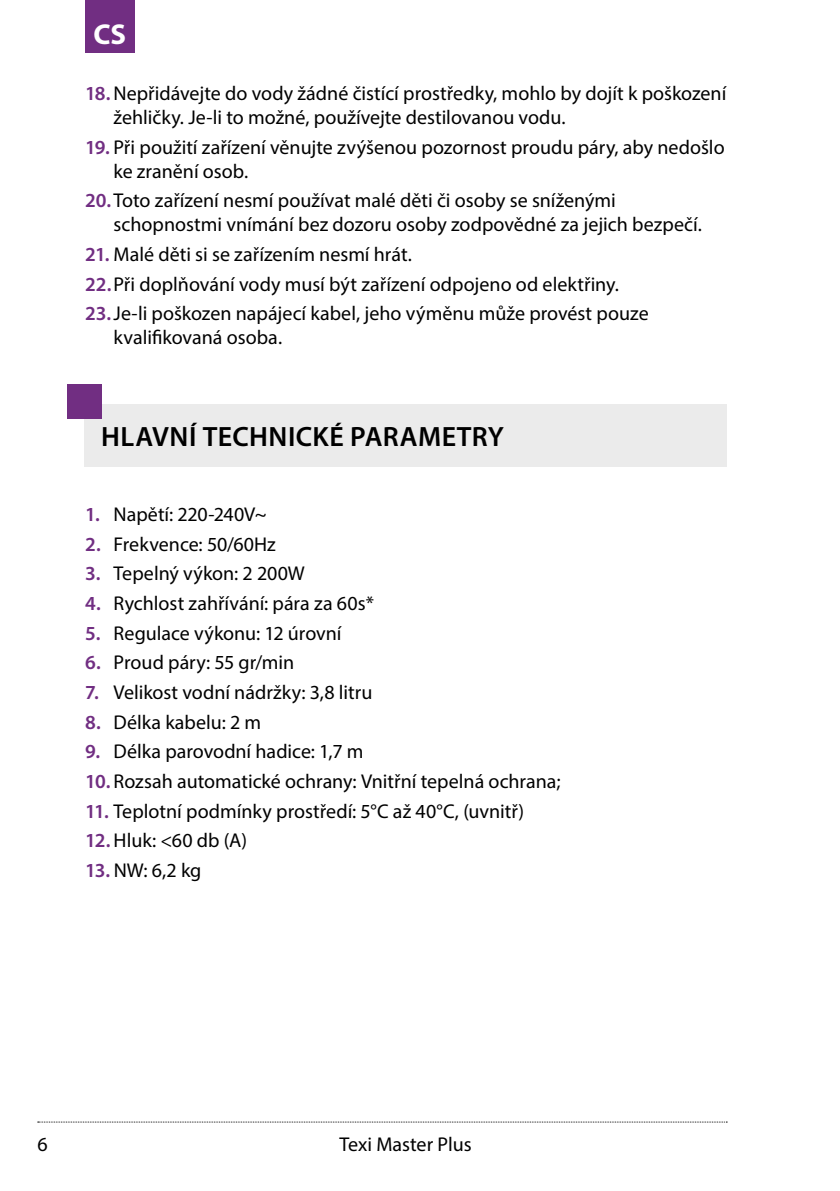
<style>
.page{position:relative;width:840px;height:1191px;background:#fff}
.page>*{position:absolute;margin:0;border:0;box-sizing:border-box;transform-origin:0 0}
.t1{font:700 28.8px "Myriad Pro";color:#fff}
.t2{font:600 28px "Myriad Pro";letter-spacing:.015em;color:#000}
.t3{font:20px/24px "Myriad Pro";color:#000}
.s1{font-weight:600;color:#712e82}
</style>
<div class="page">
<div style="left:84px;top:404px;width:642px;height:62px;background:#ebebeb"></div>
<div style="left:67px;top:384px;width:34px;height:34px;background:#712e82"></div>
<svg style="left:38px;top:1121px;width:687px;height:1px"></svg>
<div style="left:85px;top:0;width:49px;height:53px;background:#712e82"></div>
<h1 class="t1" style="left:93px;top:15px;width:34px">CS</h1>
<p class="t3" style="left:113px;top:81px;width:614px;text-indent:-28px"><span class="s1">18.</span>Nepřidávejte do vody žádné čistící prostředky, mohlo by dojít k poškození žehličky. Je-li to možné, používejte destilovanou vodu.</p>
<p class="t3" style="left:113px;top:135px;width:612px;text-indent:-28px"><span class="s1">19.</span> Při použití zařízení věnujte zvýšenou pozornost proudu páry, aby nedošlo ke zranění osob.</p>
<p class="t3" style="left:113px;top:188px;width:589px;text-indent:-28px"><span class="s1">20.</span>Toto zařízení nesmí používat malé děti či osoby se sníženými schopnostmi vnímání bez dozoru osoby zodpovědné za jejich bezpečí.</p>
<p class="t3" style="left:85px;top:239px;width:564px;line-height:29.6px"><span class="s1">21.</span> Malé děti si se zařízením nesmí hrát.<br><span class="s1">22.</span>Při doplňování vody musí být zařízení odpojeno od elektřiny.<br><span class="s1">23.</span>Je-li poškozen napájecí kabel, jeho výměnu může provést pouze</p>
<p class="t3" style="left:113px;top:325px;width:170px">kvalifikovaná osoba.</p>
<h2 class="t2" style="left:101px;top:418px;width:404px">HLAVNÍ TECHNICKÉ PARAMETRY</h2>
<p class="t3" style="left:85px;top:502px;width:183px"><span class="s1">1.</span> Napětí: 220-240V~</p>
<p class="t3" style="left:85px;top:532px;width:192px"><span class="s1">2.</span> Frekvence: 50/60Hz</p>
<p class="t3" style="left:85px;top:561px;width:221px"><span class="s1">3.</span> Tepelný výkon: 2 200W</p>
<p class="t3" style="left:85px;top:591px;width:290px"><span class="s1">4.</span> Rychlost zahřívání: pára za 60s*</p>
<p class="t3" style="left:85px;top:621px;width:258px"><span class="s1">5.</span> Regulace výkonu: 12 úrovní</p>
<p class="t3" style="left:85px;top:650px;width:210px"><span class="s1">6.</span> Proud páry: 55 gr/min</p>
<p class="t3" style="left:85px;top:680px;width:288px"><span class="s1">7.</span> Velikost vodní nádržky: 3,8 litru</p>
<p class="t3" style="left:85px;top:710px;width:177px"><span class="s1">8.</span> Délka kabelu: 2 m</p>
<p class="t3" style="left:85px;top:739px;width:280px"><span class="s1">9.</span> Délka parovodní hadice: 1,7 m</p>
<p class="t3" style="left:85px;top:769px;width:476px"><span class="s1">10.</span> Rozsah automatické ochrany: Vnitřní tepelná ochrana;</p>
<p class="t3" style="left:85px;top:799px;width:440px"><span class="s1">11.</span> Teplotní podmínky prostředí: 5°C až 40°C, (uvnitř)</p>
<p class="t3" style="left:85px;top:828px;width:163px"><span class="s1">12.</span> Hluk: &lt;60 db (A)</p>
<p class="t3" style="left:85px;top:858px;width:118px"><span class="s1">13.</span> NW: 6,2 kg</p>
<p class="t3" style="left:37px;top:1132px;width:12px">6</p>
<p class="t3" style="left:339px;top:1132px;width:133px">Texi Master Plus</p>
</div>
